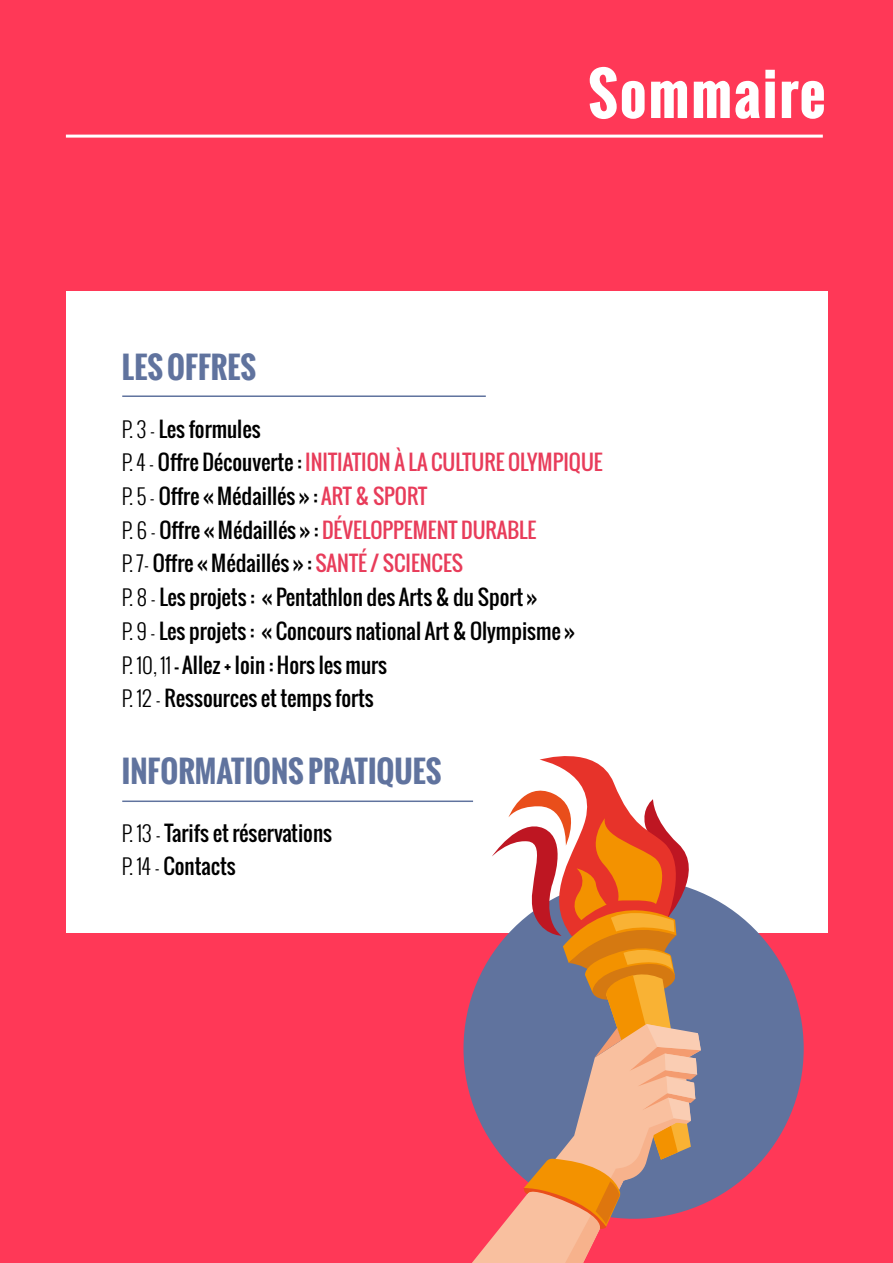
<style>
.page{position:relative;width:893px;height:1263px;background:#ff3857}
.page>*{position:absolute;margin:0;border:0;box-sizing:border-box;transform-origin:0 0}
.t1{font:700 57px "Oswald";letter-spacing:.03em;color:#fff}
.t2{font:700 30px "Oswald";color:#60739e}
.t3{font:21px/33.8px "Oswald";color:#000}
.s1{font-weight:300}
.s2{color:#e83c5a}
</style>
<div class="page">
<hr style="left:66px;top:135px;width:757px;height:3px;background:#fff">
<div style="left:66px;top:291px;width:762px;height:642px;background:#fff"></div>
<div style="left:463px;top:878px;width:341px;height:341px;background:#60739e;border-radius:50%"></div>
<hr style="left:122px;top:395px;width:364px;height:2px;background:#60739e">
<hr style="left:122px;top:800px;width:351px;height:2px;background:#60739e">
<svg style="left:463px;top:1024px;width:29px;height:239px"></svg>
<svg style="left:492px;top:756px;width:215px;height:507px"></svg>
<h1 class="t1" style="left:588px;top:51px;width:239px">Sommaire</h1>
<h2 class="t2" style="left:122px;top:345px;width:136px">LES OFFRES</h2>
<p class="t3" style="left:122px;top:412px;width:482px"><span class="s1">P. 3 -</span> Les formules<br><span class="s1">P. 4 -</span> Offre Découverte : <span class="s2">INITIATION À LA CULTURE OLYMPIQUE </span><span class="s1">P. 5 -</span> Offre « Médaillés » : <span class="s2">ART &amp; SPORT<br></span><span class="s1">P. 6 -</span> Offre « Médaillés » : <span class="s2">DÉVELOPPEMENT DURABLE<br></span><span class="s1">P. 7-</span> Offre « Médaillés » : <span class="s2">SANTÉ / SCIENCES<br></span><span class="s1">P. 8 -</span> Les projets : « Pentathlon des Arts &amp; du Sport »<br><span class="s1">P. 9 -</span> Les projets : « Concours national Art &amp; Olympisme »<br><span class="s1">P. 10, 11</span> - Allez + loin : Hors les murs<br><span class="s1">P. 12 -</span> Ressources et temps forts</p>
<h2 class="t2" style="left:122px;top:749px;width:321px">INFORMATIONS PRATIQUES</h2>
<p class="t3" style="left:122px;top:815px;width:212px"><span class="s1">P. 13 -</span> Tarifs et réservations<br><span class="s1">P. 14 -</span> Contacts</p>
</div>
